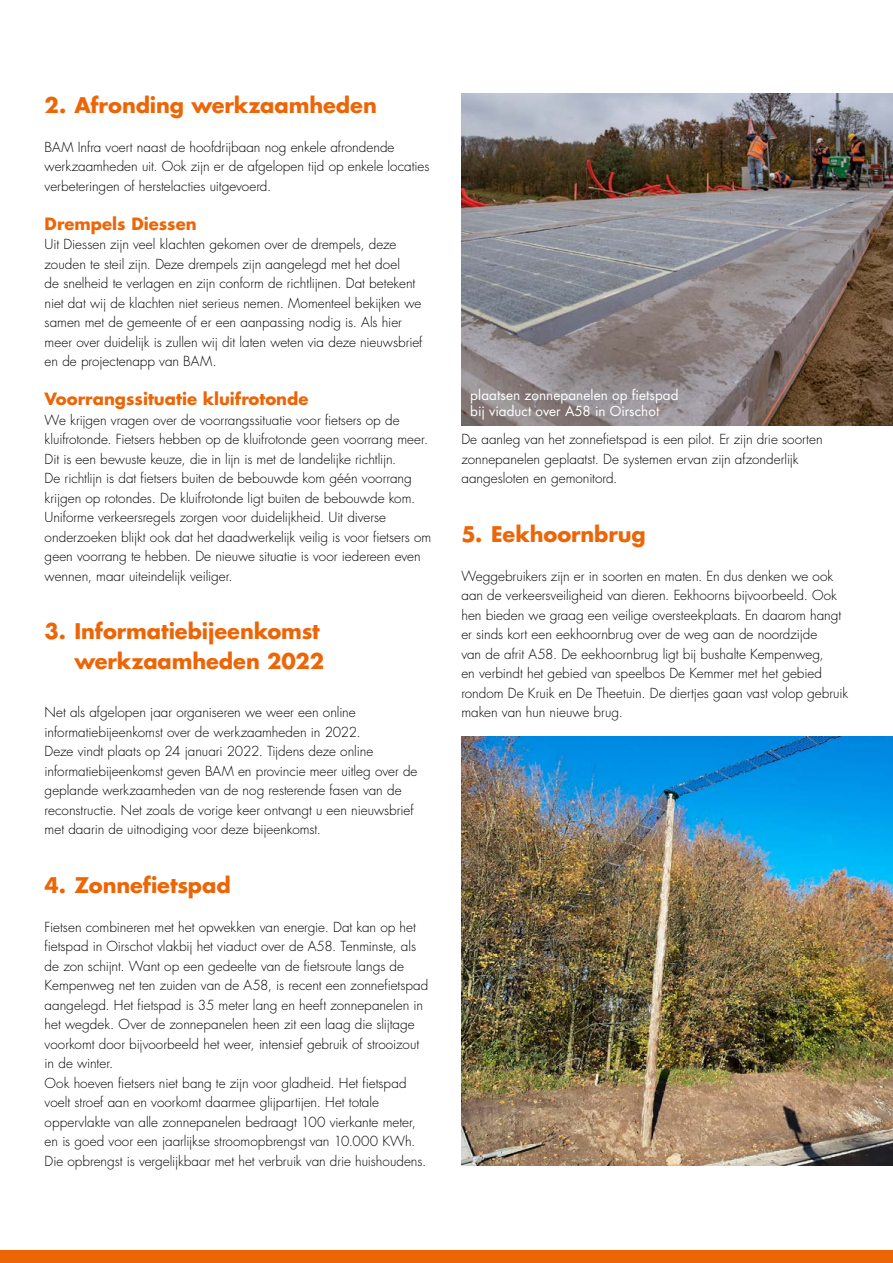
<style>
.page{position:relative;width:893px;height:1263px;background:#fff}
.page>*{position:absolute;margin:0;border:0;box-sizing:border-box;transform-origin:0 0}
.t1{font:700 21px/30px "Futura Std";letter-spacing:-.005em;color:#ec6608;text-align:right}
.Kop_2{font:700 16.5px "Futura Std";color:#ec6608}
.platte_tekst{font:300 13.5px/19.5px "Futura Std";color:#000}
.platte_tekst-2{font:13.5px/15.9px "Futura Std";letter-spacing:.005em;color:#fff}
</style>
<div class="page">
<div style="left:0;top:1250px;width:893px;height:13px;background:#ec6608"></div>
<img style="left:461px;top:94px;width:432px;height:331px">
<img style="left:461px;top:737px;width:432px;height:429px">
<p class="t1" style="left:45px;top:89px;width:334px">2. Afronding werkzaamheden</p>
<p class="platte_tekst" style="left:45px;top:137px;width:386px">BAM Infra voert naast de hoofdrijbaan nog enkele afrondende werkzaamheden uit. Ook zijn er de afgelopen tijd op enkele locaties verbeteringen of herstelacties uitgevoerd.</p>
<p class="Kop_2" style="left:45px;top:212px;width:154px">Drempels Diessen</p>
<p class="platte_tekst" style="left:45px;top:235px;width:379px">Uit Diessen zijn veel klachten gekomen over de drempels, deze zouden te steil zijn. Deze drempels zijn aangelegd met het doel<br>de snelheid te verlagen en zijn conform de richtlijnen. Dat betekent niet dat wij de klachten niet serieus nemen. Momenteel bekijken we samen met de gemeente of er een aanpassing nodig is. Als hier meer over duidelijk is zullen wij dit laten weten via deze nieuwsbrief en de projectenapp van BAM.</p>
<p class="Kop_2" style="left:45px;top:388px;width:265px">Voorrangssituatie kluifrotonde</p>
<p class="platte_tekst" style="left:45px;top:410px;width:385px">We krijgen vragen over de voorrangssituatie voor fietsers op de kluifrotonde. Fietsers hebben op de kluifrotonde geen voorrang meer.<br>Dit is een bewuste keuze, die in lijn is met de landelijke richtlijn.<br>De richtlijn is dat fietsers buiten de bebouwde kom géén voorrang krijgen op rotondes. De kluifrotonde ligt buiten de bebouwde kom.</p>
<p class="platte_tekst" style="left:45px;top:508px;width:388px">Uniforme verkeersregels zorgen voor duidelijkheid. Uit diverse onderzoeken blijkt ook dat het daadwerkelijk veilig is voor fietsers om geen voorrang te hebben. De nieuwe situatie is voor iedereen even wennen, maar uiteindelijk veiliger.</p>
<p class="t1" style="left:45px;top:616px;width:281px">3. Informatiebijeenkomst werkzaamheden 2022</p>
<p class="platte_tekst" style="left:45px;top:703px;width:374px">Net als afgelopen jaar organiseren we weer een online informatiebijeenkomst over de werkzaamheden in 2022.<br>Deze vindt plaats op 24 januari 2022. Tijdens deze online informatiebijeenkomst geven BAM en provincie meer uitleg over de geplande werkzaamheden van de nog resterende fasen van de reconstructie. Net zoals de vorige keer ontvangt u een nieuwsbrief met daarin de uitnodiging voor deze bijeenkomst.</p>
<p class="t1" style="left:45px;top:869px;width:188px">4. Zonnefietspad</p>
<p class="platte_tekst" style="left:45px;top:917px;width:385px">Fietsen combineren met het opwekken van energie. Dat kan op het fietspad in Oirschot vlakbij het viaduct over de A58. Tenminste, als de zon schijnt. Want op een gedeelte van de fietsroute langs de Kempenweg net ten zuiden van de A58, is recent een zonnefietspad aangelegd. Het fietspad is 35 meter lang en heeft zonnepanelen in het wegdek. Over de zonnepanelen heen zit een laag die slijtage voorkomt door bijvoorbeeld het weer, intensief gebruik of strooizout in de winter.</p>
<p class="platte_tekst" style="left:45px;top:1073px;width:383px">Ook hoeven fietsers niet bang te zijn voor gladheid. Het fietspad voelt stroef aan en voorkomt daarmee glijpartijen. Het totale oppervlakte van alle zonnepanelen bedraagt 100 vierkante meter, en is goed voor een jaarlijkse stroomopbrengst van 10.000 KWh.<br>Die opbrengst is vergelijkbaar met het verbruik van drie huishoudens.</p>
<p class="platte_tekst-2" style="left:470px;top:387px;width:210px">plaatsen zonnepanelen op fietspad bij viaduct over A58 in Oirschot</p>
<p class="platte_tekst" style="left:461px;top:430px;width:363px">De aanleg van het zonnefietspad is een pilot. Er zijn drie soorten zonnepanelen geplaatst. De systemen ervan zijn afzonderlijk aangesloten en gemonitord.</p>
<p class="t1" style="left:461px;top:518px;width:186px">5. Eekhoornbrug</p>
<p class="platte_tekst" style="left:461px;top:566px;width:388px">Weggebruikers zijn er in soorten en maten. En dus denken we ook aan de verkeersveiligheid van dieren. Eekhoorns bijvoorbeeld. Ook hen bieden we graag een veilige oversteekplaats. En daarom hangt er sinds kort een eekhoornbrug over de weg aan de noordzijde<br>van de afrit A58. De eekhoornbrug ligt bij bushalte Kempenweg,<br>en verbindt het gebied van speelbos De Kemmer met het gebied rondom De Kruik en De Theetuin. De diertjes gaan vast volop gebruik maken van hun nieuwe brug.</p>
</div>
